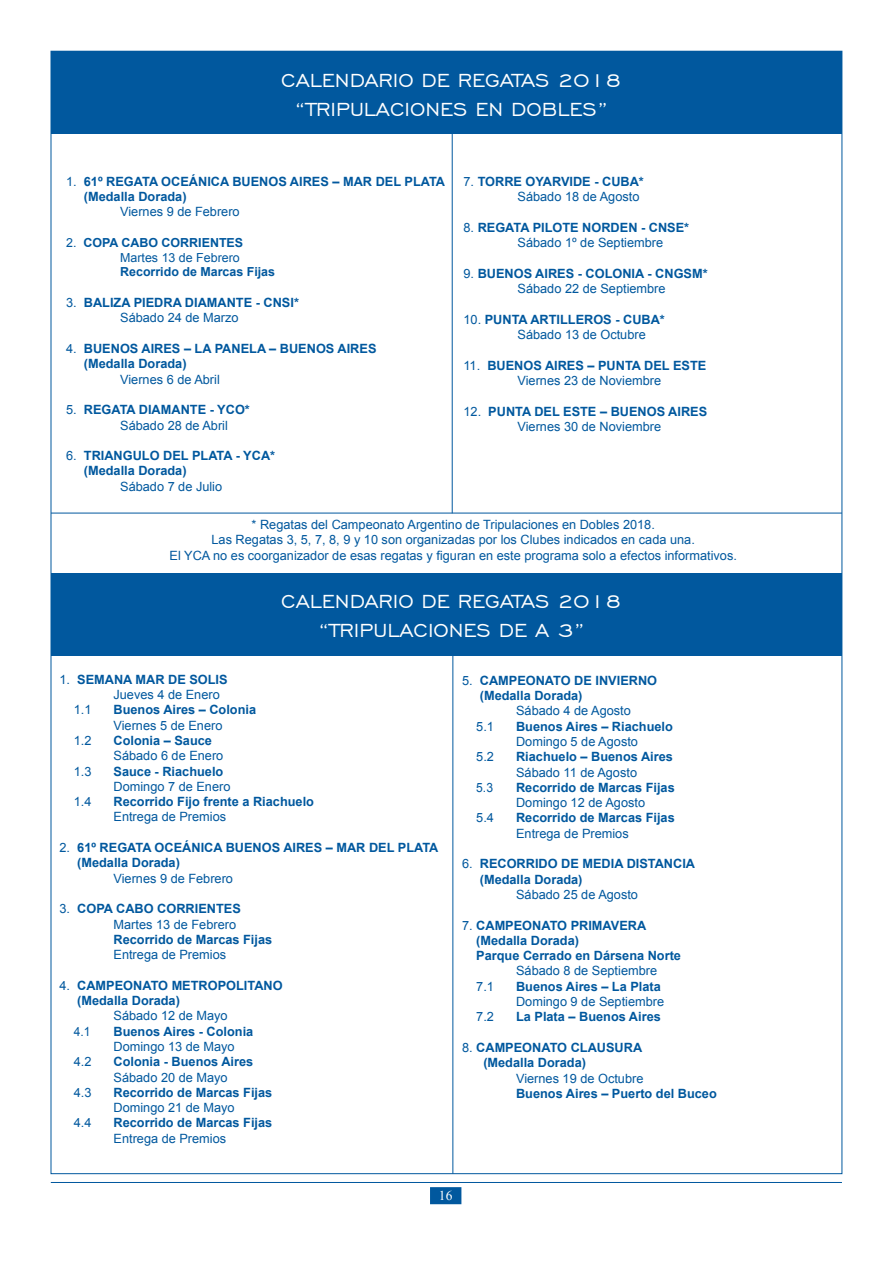
<style>
.page{position:relative;width:893px;height:1263px;background:#fff}
.page>*{position:absolute;margin:0;border:0;box-sizing:border-box;transform-origin:0 0}
.t1{font:24px/28.8px "Engravers Gothic BT";color:#fff;text-align:center}
.t2{font:13.5px "Times New Roman";color:#fff}
.t3{font:700 12.75px/15.3px "Arial";color:#01589e}
.t4{font:12.75px/15.3px "Arial";color:#01589e;text-align:center}
.t5{font:12.75px "Arial";color:#01589e;scale:.94 1}
.t6{font:12.75px "Arial";color:#01589e;scale:.95 1}
.t7{font:12.45px/15px "Arial";color:#01589e;text-align:right}
.t8{font:700 12.45px "Arial";color:#01589e}
.s1{font-weight:400}
.s2{font-weight:700}
</style>
<div class="page">
<div style="left:51px;top:51px;width:791px;height:83px;background:#01589e"></div>
<hr style="left:452px;top:134px;width:1px;height:379px;background:#01589e">
<hr style="left:51px;top:513px;width:791px;height:1px;background:#01589e">
<hr style="left:51px;top:1182px;width:791px;height:1px;background:#01589e">
<div style="left:430px;top:1187px;width:31px;height:17px;background:#01589e"></div>
<hr style="left:452px;top:651px;width:1px;height:523px;background:#01589e">
<div style="left:51px;top:573px;width:791px;height:83px;background:#01589e"></div>
<h1 class="t1" style="left:281px;top:65px;width:342px">CALENDARIO DE REGATAS 2018 “TRIPULACIONES EN DOBLES”</h1>
<p class="t3" style="left:84px;top:174px;width:363px;text-indent:-18px"><span class="s1">1.</span> 61º REGATA OCEÁNICA BUENOS AIRES – MAR DEL PLATA (Medalla Dorada)</p>
<p class="t4" style="left:120px;top:204px;width:121px">Viernes 9 de Febrero</p>
<p class="t7" style="left:66px;top:235px;width:179px">2. <span class="s2">COPA CABO CORRIENTES<br></span>Martes 13 de Febrero</p>
<p class="t8" style="left:120px;top:264px;width:156px">Recorrido de Marcas Fijas</p>
<p class="t3" style="left:66px;top:295px;width:234px;text-align:center"><span class="s1">3.</span> BALIZA PIEDRA DIAMANTE - CNSI*<br><span class="s1">Sábado 24 de Marzo</span></p>
<p class="t3" style="left:84px;top:341px;width:294px;text-indent:-18px"><span class="s1">4.</span> BUENOS AIRES – LA PANELA – BUENOS AIRES (Medalla Dorada)</p>
<p class="t4" style="left:120px;top:372px;width:101px">Viernes 6 de Abril</p>
<p class="t3" style="left:120px;top:402px;width:131px;text-indent:-54px"><span class="s1">5.</span> REGATA DIAMANTE - YCO*<br><span class="s1">Sábado 28 de Abril</span></p>
<p class="t3" style="left:84px;top:448px;width:193px;text-indent:-18px"><span class="s1">6.</span> TRIANGULO DEL PLATA - YCA* (Medalla Dorada)</p>
<p class="t4" style="left:120px;top:479px;width:104px">Sábado 7 de Julio</p>
<p class="t4" style="left:169px;top:517px;width:569px">* Regatas del Campeonato Argentino de Tripulaciones en Dobles 2018.<br>Las Regatas 3, 5, 7, 8, 9 y 10 son organizadas por los Clubes indicados en cada una.<br>El YCA no es coorganizador de esas regatas y figuran en este programa solo a efectos informativos.</p>
<p class="t3" style="left:517px;top:174px;width:128px;text-indent:-54px"><span class="s1">7.</span> TORRE OYARVIDE - CUBA*<br><span class="s1">Sábado 18 de Agosto</span></p>
<p class="t3" style="left:517px;top:220px;width:173px;text-indent:-54px"><span class="s1">8.</span> REGATA PILOTE NORDEN - CNSE*<br><span class="s1">Sábado 1º de Septiembre</span></p>
<p class="t3" style="left:517px;top:266px;width:192px;text-indent:-54px"><span class="s1">9.</span> BUENOS AIRES - COLONIA - CNGSM*<br><span class="s1">Sábado 22 de Septiembre</span></p>
<p class="t3" style="left:517px;top:312px;width:149px;text-indent:-54px"><span class="s1">10.</span> PUNTA ARTILLEROS - CUBA*<br><span class="s1">Sábado 13 de Octubre</span></p>
<p class="t3" style="left:517px;top:358px;width:190px;text-indent:-54px"><span class="s1">11.</span> BUENOS AIRES – PUNTA DEL ESTE<br><span class="s1">Viernes 23 de Noviembre</span></p>
<p class="t3" style="left:517px;top:404px;width:191px;text-indent:-54px"><span class="s1">12.</span> PUNTA DEL ESTE – BUENOS AIRES<br><span class="s1">Viernes 30 de Noviembre</span></p>
<h1 class="t1" style="left:281px;top:587px;width:342px">CALENDARIO DE REGATAS 2018 “TRIPULACIONES DE A 3”</h1>
<p class="t3" style="left:60px;top:672px;width:170px"><span class="s1">1.</span> SEMANA MAR DE SOLIS</p>
<p class="t4" style="left:114px;top:687px;width:108px">Jueves 4 de Enero</p>
<p class="t4" style="left:74px;top:702px;width:19px">1.1</p>
<p class="t3" style="left:114px;top:703px;width:144px">Buenos Aires – Colonia</p>
<p class="t4" style="left:114px;top:718px;width:110px">Viernes 5 de Enero</p>
<p class="t4" style="left:74px;top:733px;width:19px">1.2</p>
<p class="t3" style="left:114px;top:733px;width:100px">Colonia – Sauce</p>
<p class="t4" style="left:114px;top:748px;width:111px">Sábado 6 de Enero</p>
<p class="t4" style="left:74px;top:763px;width:19px">1.3</p>
<p class="t3" style="left:114px;top:764px;width:111px">Sauce - Riachuelo</p>
<p class="t4" style="left:114px;top:779px;width:118px">Domingo 7 de Enero</p>
<p class="t4" style="left:74px;top:794px;width:19px">1.4</p>
<p class="t3" style="left:114px;top:794px;width:202px">Recorrido Fijo frente a Riachuelo</p>
<p class="t4" style="left:114px;top:809px;width:114px">Entrega de Premios</p>
<p class="t3" style="left:77px;top:840px;width:363px;text-indent:-18px"><span class="s1">2.</span> 61º REGATA OCEÁNICA BUENOS AIRES – MAR DEL PLATA (Medalla Dorada)</p>
<p class="t4" style="left:114px;top:871px;width:121px">Viernes 9 de Febrero</p>
<p class="t4" style="left:114px;top:901px;width:129px;text-align:left;text-indent:-54px">3. <span class="s2">COPA CABO CORRIENTES<br></span>Martes 13 de Febrero</p>
<p class="t3" style="left:114px;top:932px;width:160px">Recorrido de Marcas Fijas</p>
<p class="t4" style="left:114px;top:947px;width:114px">Entrega de Premios</p>
<p class="t3" style="left:77px;top:978px;width:207px;text-indent:-18px"><span class="s1">4.</span> CAMPEONATO METROPOLITANO (Medalla Dorada)</p>
<p class="t4" style="left:114px;top:1008px;width:116px">Sábado 12 de Mayo</p>
<p class="t5" style="left:74px;top:1023px;width:19px">4.1</p>
<p class="t3" style="left:114px;top:1024px;width:141px">Buenos Aires - Colonia</p>
<p class="t4" style="left:114px;top:1039px;width:123px">Domingo 13 de Mayo</p>
<p class="t4" style="left:74px;top:1054px;width:19px">4.2</p>
<p class="t3" style="left:114px;top:1054px;width:141px">Colonia - Buenos Aires</p>
<p class="t4" style="left:114px;top:1069px;width:116px">Sábado 20 de Mayo</p>
<p class="t4" style="left:74px;top:1085px;width:19px">4.3</p>
<p class="t3" style="left:114px;top:1085px;width:160px">Recorrido de Marcas Fijas</p>
<p class="t4" style="left:114px;top:1100px;width:123px">Domingo 21 de Mayo</p>
<p class="t4" style="left:74px;top:1115px;width:19px">4.4</p>
<p class="t3" style="left:114px;top:1116px;width:160px">Recorrido de Marcas Fijas</p>
<p class="t4" style="left:114px;top:1131px;width:114px">Entrega de Premios</p>
<p class="t3" style="left:480px;top:673px;width:179px;text-indent:-18px"><span class="s1">5.</span> CAMPEONATO DE INVIERNO (Medalla Dorada)</p>
<p class="t4" style="left:516px;top:703px;width:116px">Sábado 4 de Agosto</p>
<p class="t4" style="left:476px;top:719px;width:19px">5.1</p>
<p class="t3" style="left:516px;top:719px;width:158px">Buenos Aires – Riachuelo</p>
<p class="t4" style="left:516px;top:734px;width:123px">Domingo 5 de Agosto</p>
<p class="t4" style="left:476px;top:749px;width:19px">5.2</p>
<p class="t3" style="left:516px;top:749px;width:158px">Riachuelo – Buenos Aires</p>
<p class="t4" style="left:516px;top:764px;width:122px">Sábado 11 de Agosto</p>
<p class="t6" style="left:476px;top:779px;width:19px">5.3</p>
<p class="t3" style="left:516px;top:780px;width:160px">Recorrido de Marcas Fijas</p>
<p class="t4" style="left:516px;top:795px;width:131px">Domingo 12 de Agosto</p>
<p class="t4" style="left:476px;top:810px;width:19px">5.4</p>
<p class="t3" style="left:516px;top:811px;width:160px">Recorrido de Marcas Fijas</p>
<p class="t4" style="left:516px;top:826px;width:114px">Entrega de Premios</p>
<p class="t3" style="left:480px;top:856px;width:217px;text-indent:-18px"><span class="s1">6.</span> RECORRIDO DE MEDIA DISTANCIA (Medalla Dorada)</p>
<p class="t4" style="left:516px;top:887px;width:123px">Sábado 25 de Agosto</p>
<p class="t3" style="left:476px;top:918px;width:206px;text-indent:-14px"><span class="s1">7.</span> CAMPEONATO PRIMAVERA (Medalla Dorada)<br>Parque Cerrado en Dársena Norte</p>
<p class="t4" style="left:516px;top:963px;width:143px">Sábado 8 de Septiembre</p>
<p class="t4" style="left:476px;top:979px;width:19px">7.1</p>
<p class="t3" style="left:516px;top:979px;width:146px">Buenos Aires – La Plata</p>
<p class="t4" style="left:516px;top:994px;width:150px">Domingo 9 de Septiembre</p>
<p class="t4" style="left:476px;top:1009px;width:19px">7.2</p>
<p class="t3" style="left:516px;top:1009px;width:146px">La Plata – Buenos Aires</p>
<p class="t3" style="left:483px;top:1040px;width:160px;text-indent:-21px"><span class="s1">8.</span> CAMPEONATO CLAUSURA (Medalla Dorada)</p>
<p class="t4" style="left:516px;top:1070px;width:129px">Viernes 19 de Octubre</p>
<p class="t3" style="left:516px;top:1086px;width:202px">Buenos Aires – Puerto del Buceo</p>
<p class="t2" style="left:439px;top:1187px;width:15px">16</p>
</div>
